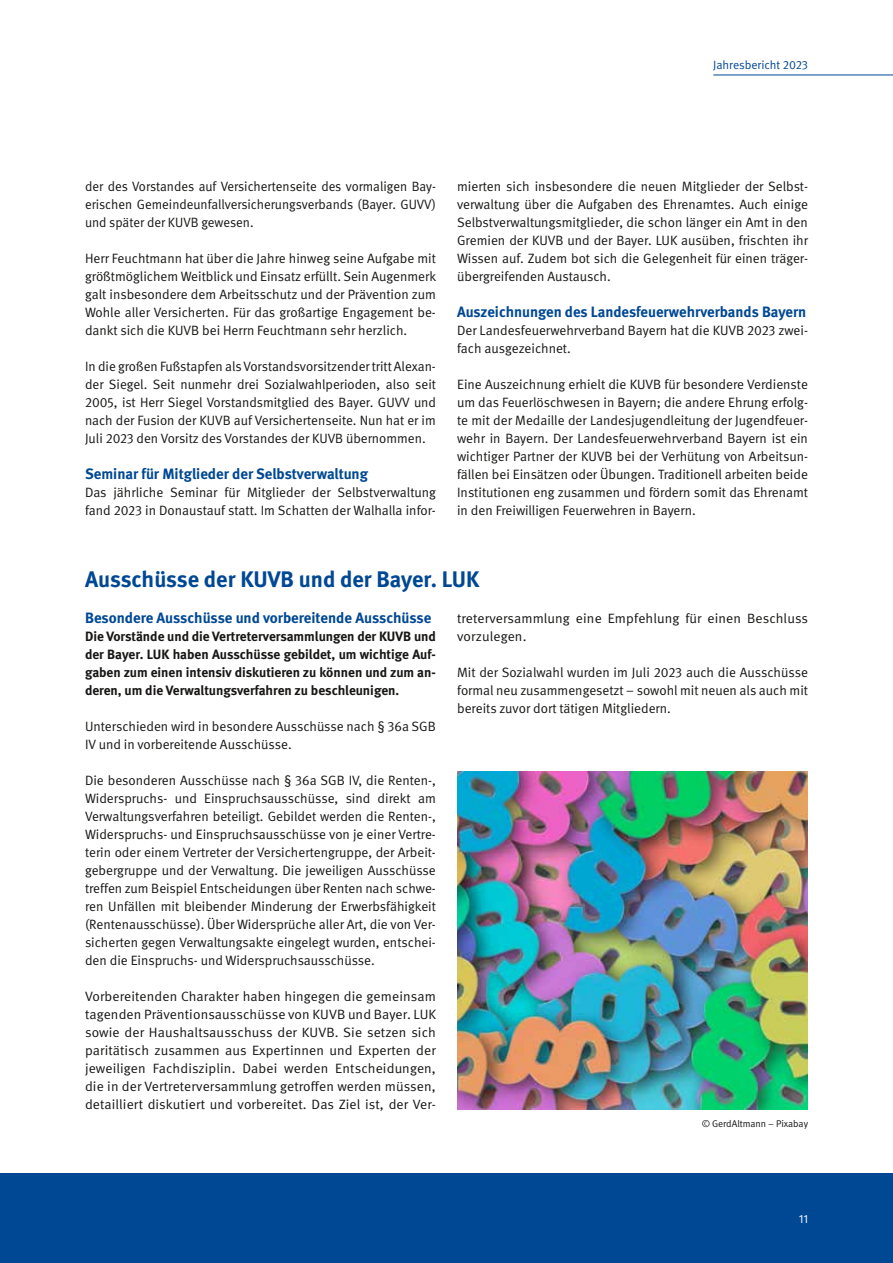
<style>
.page{position:relative;width:893px;height:1263px;background:#fff}
.page>*{position:absolute;margin:0;border:0;box-sizing:border-box;transform-origin:0 0}
.t1{font:700 22.5px "DGUV Meta";color:#004893}
.t2{font:700 15px "DGUV Meta";color:#004893}
.t3{font:13.5px/18px "DGUV Meta";color:#181716;text-align:justify}
.t4{font:700 13.5px/18px "DGUV Meta";color:#181716;text-align:justify}
.t5{font:12px "DGUV Meta";color:#004893}
.t6{font:12px "DGUV Meta";color:#fff}
.t7{font:9.75px "DGUV Meta";letter-spacing:-.005em;color:#181716}
</style>
<div class="page">
<div style="left:0;top:1174px;width:893px;height:89px;background:#004893"></div>
<hr style="left:713px;top:75px;width:180px;height:1px;background:#004893">
<img style="left:457px;top:771px;width:351px;height:338px">
<p class="t5" style="left:713px;top:58px;width:96px">Jahresbericht 2023</p>
<p class="t3" style="left:85px;top:178px;width:352px">der des Vorstandes auf Versichertenseite des vormaligen Bay&shy;erischen Gemeindeunfallversicherungsverbands (Bayer. GUVV) und später der KUVB gewesen.</p>
<p class="t3" style="left:85px;top:250px;width:353px">Herr Feuchtmann hat über die Jahre hinweg seine Aufgabe mit größtmöglichem Weitblick und Einsatz erfüllt. Sein Augenmerk galt insbesondere dem Arbeitsschutz und der Prävention zum Wohle aller Versicherten. Für das großartige Engagement be&shy;dankt sich die KUVB bei Herrn Feuchtmann sehr herzlich.</p>
<p class="t3" style="left:85px;top:358px;width:352px">In die großen Fußstapfen als Vorstandsvorsitzender tritt Alexan&shy;der Siegel. Seit nunmehr drei Sozialwahlperioden, also seit 2005, ist Herr Siegel Vorstandsmitglied des Bayer. GUVV und nach der Fusion der KUVB auf Versichertenseite. Nun hat er im Juli 2023 den Vorsitz des Vorstandes der KUVB übernommen.</p>
<p class="t2" style="left:85px;top:465px;width:284px">Seminar für Mitglieder der Selbstverwaltung</p>
<p class="t3" style="left:85px;top:484px;width:352px">Das jährliche Seminar für Mitglieder der Selbstverwaltung fand 2023 in Donaustauf statt. Im Schatten der Walhalla infor-</p>
<p class="t3" style="left:457px;top:178px;width:352px">mierten sich insbesondere die neuen Mitglieder der Selbst&shy;verwaltung über die Aufgaben des Ehrenamtes. Auch einige Selbstverwaltungsmitglieder, die schon länger ein Amt in den Gremien der KUVB und der Bayer. LUK ausüben, frischten ihr Wissen auf. Zudem bot sich die Gelegenheit für einen träger&shy;übergreifenden Austausch.</p>
<p class="t2" style="left:457px;top:303px;width:351px">Auszeichnungen des Landesfeuerwehrverbands Bayern</p>
<p class="t3" style="left:457px;top:322px;width:352px">Der Landesfeuerwehrverband Bayern hat die KUVB 2023 zwei&shy;fach ausgezeichnet.</p>
<p class="t3" style="left:457px;top:376px;width:352px">Eine Auszeichnung erhielt die KUVB für besondere Verdienste um das Feuerlöschwesen in Bayern; die andere Ehrung erfolg&shy;te mit der Medaille der Landesjugendleitung der Jugendfeuer&shy;wehr in Bayern. Der Landesfeuerwehrverband Bayern ist ein wichtiger Partner der KUVB bei der Verhütung von Arbeitsun&shy;fällen bei Einsätzen oder Übungen. Traditionell arbeiten beide Institutionen eng zusammen und fördern somit das Ehrenamt in den Freiwilligen Feuerwehren in Bayern.</p>
<h1 class="t1" style="left:85px;top:566px;width:396px">Ausschüsse der KUVB und der Bayer. LUK</h1>
<p class="t2" style="left:85px;top:609px;width:348px">Besondere Ausschüsse und vorbereitende Ausschüsse</p>
<p class="t4" style="left:85px;top:628px;width:352px">Die Vorstände und die Vertreterversammlungen der KUVB und der Bayer. LUK haben Ausschüsse gebildet, um wichtige Auf&shy;gaben zum einen intensiv diskutieren zu können und zum an&shy;deren, um die Verwaltungsverfahren zu beschleunigen.</p>
<p class="t3" style="left:85px;top:718px;width:352px">Unterschieden wird in besondere Ausschüsse nach § 36a SGB<br>IV und in vorbereitende Ausschüsse.</p>
<p class="t3" style="left:85px;top:772px;width:352px">Die besonderen Ausschüsse nach § 36a SGB IV, die Renten-, Widerspruchs- und Einspruchsausschüsse, sind direkt am Verwaltungsverfahren beteiligt. Gebildet werden die Renten-, Widerspruchs- und Einspruchsausschüsse von je einer Vertre&shy;terin oder einem Vertreter der Versichertengruppe, der Arbeit&shy;gebergruppe und der Verwaltung. Die jeweiligen Ausschüsse treffen zum Beispiel Entscheidungen über Renten nach schwe&shy;ren Unfällen mit bleibender Minderung der Erwerbsfähigkeit (Rentenausschüsse). Über Widersprüche aller Art, die von Ver&shy;sicherten gegen Verwaltungsakte eingelegt wurden, entschei&shy;den die Einspruchs- und Widerspruchsausschüsse.</p>
<p class="t3" style="left:85px;top:988px;width:353px">Vorbereitenden Charakter haben hingegen die gemeinsam tagenden Präventionsausschüsse von KUVB und Bayer. LUK sowie der Haushaltsausschuss der KUVB. Sie setzen sich paritätisch zusammen aus Expertinnen und Experten der jeweiligen Fachdisziplin. Dabei werden Entscheidungen, die in der Vertreterversammlung getroffen werden müssen, detailliert diskutiert und vorbereitet. Das Ziel ist, der Ver-</p>
<p class="t3" style="left:457px;top:610px;width:352px">treterversammlung eine Empfehlung für einen Beschluss vorzulegen.</p>
<p class="t3" style="left:457px;top:664px;width:352px">Mit der Sozialwahl wurden im Juli 2023 auch die Ausschüsse formal neu zusammengesetzt – sowohl mit neuen als auch mit bereits zuvor dort tätigen Mitgliedern.</p>
<p class="t7" style="left:702px;top:1118px;width:108px">© GerdAltmann – Pixabay</p>
<p class="t6" style="left:799px;top:1212px;width:11px">11</p>
</div>
